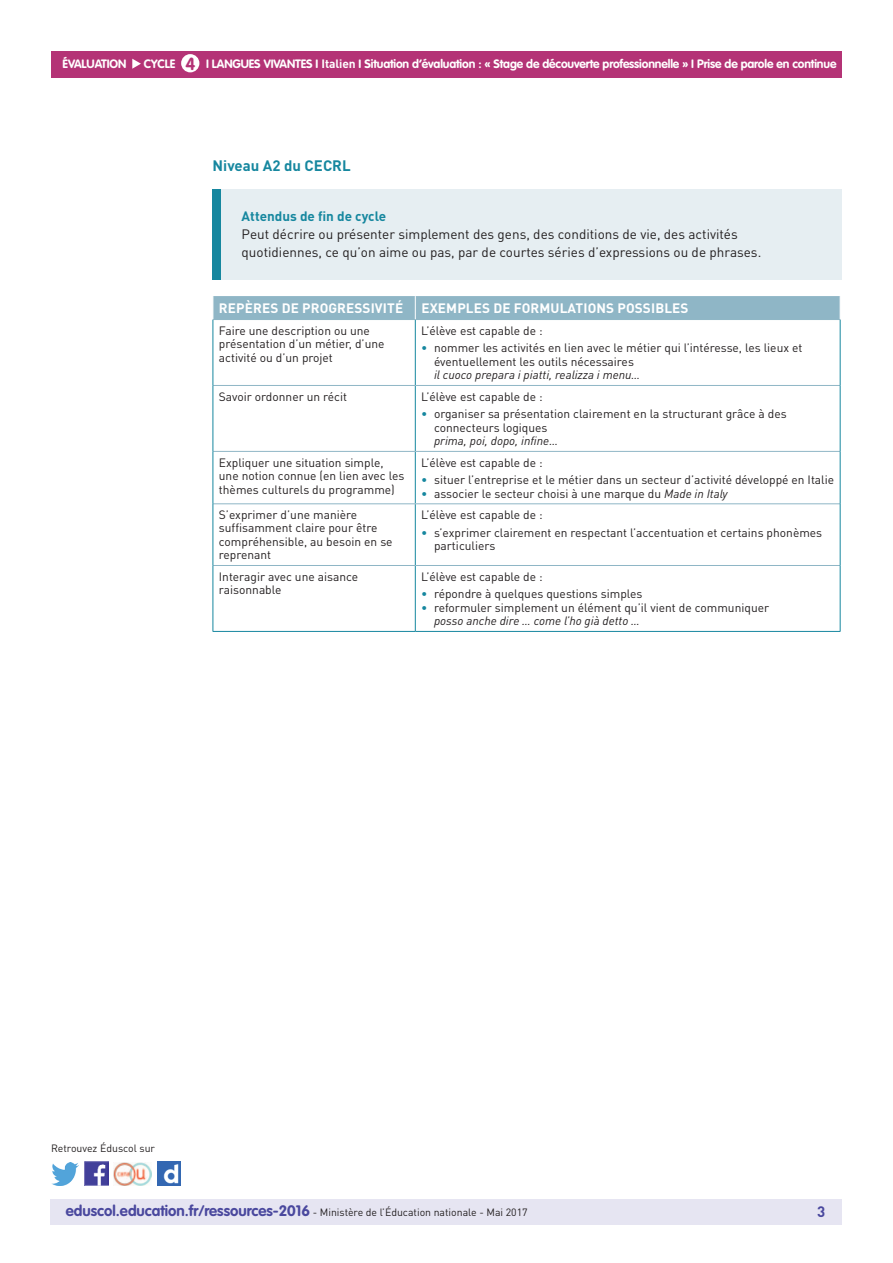
<style>
.page{position:relative;width:893px;height:1263px;background:#fff}
.page>*{position:absolute;margin:0;border:0;box-sizing:border-box;transform-origin:0 0}
.t1{font:700 17.25px "VAG Rounded Std";color:#b43376}
.t2{font:700 15px "DIN Pro";color:#16879f}
.t3{font:700 15px "DIN Pro";color:#4a489e}
.t4{font:13.5px/18px "DIN Pro";color:#231f20}
.t5{font:700 13.5px "DIN Pro";letter-spacing:.01em;color:#fff}
.t6{font:700 13.5px "DIN Pro";color:#16879f}
.t7{font:12px/13.5px "DIN Pro";color:#231f20}
.t8{font:700 12px "VAG Rounded Std";letter-spacing:-.01em;color:#fff}
.t9{font:italic 12px "DIN Pro";color:#231f20}
.t10{font:10.5px "DIN Pro";color:#231f20}
.s1{font-family:"DIN Pro"}
.s2{color:#16879f}
.s3{font-style:italic}
.s4{font-family:"VAG Rounded Std";font-weight:700;font-size:15px;color:#4a489e}
</style>
<div class="page">
<div style="left:50px;top:1199px;width:791px;height:26px;background:#e6e5f2"></div>
<div style="left:51px;top:51px;width:791px;height:27px;background:#b43376"></div>
<svg style="left:132px;top:59px;width:9px;height:10px"></svg>
<div style="left:181px;top:54px;width:18px;height:18px;background:#fff;border-radius:50%"></div>
<img style="left:85px;top:1162px;width:23px;height:23px">
<img style="left:51px;top:1163px;width:28px;height:22px">
<img style="left:158px;top:1162px;width:22px;height:23px">
<img style="left:114px;top:1163px;width:38px;height:22px">
<hr style="left:415px;top:320px;width:1px;height:65px;background:#16879f">
<hr style="left:415px;top:386px;width:1px;height:65px;background:#16879f">
<hr style="left:415px;top:452px;width:1px;height:51px;background:#16879f">
<hr style="left:415px;top:504px;width:1px;height:61px;background:#16879f">
<hr style="left:415px;top:566px;width:1px;height:65px;background:#16879f">
<hr style="left:213px;top:385px;width:202px;height:1px;background:#8fb6c6">
<hr style="left:415px;top:385px;width:425px;height:1px;background:#8fb6c6">
<hr style="left:213px;top:451px;width:202px;height:1px;background:#8fb6c6">
<hr style="left:415px;top:451px;width:425px;height:1px;background:#8fb6c6">
<hr style="left:213px;top:503px;width:202px;height:1px;background:#8fb6c6">
<hr style="left:415px;top:503px;width:425px;height:1px;background:#8fb6c6">
<hr style="left:213px;top:565px;width:202px;height:1px;background:#8fb6c6">
<hr style="left:415px;top:565px;width:425px;height:1px;background:#8fb6c6">
<hr style="left:213px;top:320px;width:1px;height:65px;background:#16879f">
<hr style="left:840px;top:320px;width:1px;height:65px;background:#16879f">
<hr style="left:213px;top:385px;width:1px;height:66px;background:#16879f">
<hr style="left:840px;top:385px;width:1px;height:66px;background:#16879f">
<hr style="left:213px;top:451px;width:1px;height:53px;background:#16879f">
<hr style="left:840px;top:451px;width:1px;height:53px;background:#16879f">
<hr style="left:213px;top:504px;width:1px;height:61px;background:#16879f">
<hr style="left:840px;top:504px;width:1px;height:61px;background:#16879f">
<hr style="left:213px;top:565px;width:1px;height:66px;background:#16879f">
<hr style="left:840px;top:565px;width:1px;height:66px;background:#16879f">
<hr style="left:213px;top:631px;width:202px;height:1px;background:#16879f">
<hr style="left:415px;top:631px;width:425px;height:1px;background:#16879f">
<div style="left:213px;top:296px;width:628px;height:24px;background:#8fb6c6"></div>
<hr style="left:213px;top:319px;width:202px;height:1px;background:#8fb6c6">
<hr style="left:415px;top:319px;width:425px;height:1px;background:#8fb6c6">
<div style="left:212px;top:189px;width:629px;height:90px;background:#e6eef2"></div>
<div style="left:212px;top:189px;width:8px;height:90px;background:#16879f"></div>
<p class="t8" style="left:63px;top:57px;width:65px">ÉVALUATION</p>
<p class="t8" style="left:144px;top:57px;width:33px">CYCLE</p>
<p class="t8" style="left:206px;top:57px;width:65px">I Langues vivante</p>
<h1 class="t1" style="left:185px;top:53px;width:11px">4</h1>
<p class="t8" style="left:306px;top:57px;width:532px">s I <span class="s1">I TALIEN</span> I Situation d’évaluation : « Stage de découverte professionnelle » I Prise de parole en continue</p>
<p class="t2" style="left:213px;top:156px;width:138px">N IVEAU A2 DU CECRL</p>
<p class="t6" style="left:242px;top:207px;width:146px">ATTENDUS DE FIN DE CYCLE</p>
<p class="t4" style="left:242px;top:225px;width:521px">Peut décrire ou présenter simplement des gens, des conditions de vie, des activités quotidiennes, ce qu’on aime ou pas, par de courtes séries d’expressions ou de phrases.</p>
<p class="t5" style="left:219px;top:299px;width:184px">REPÈRES DE PROGRESSIVITÉ</p>
<p class="t5" style="left:421px;top:299px;width:269px">EXEMPLES DE FORMULATIONS POSSIBLES</p>
<p class="t7" style="left:219px;top:323px;width:167px">Faire une description ou une présentation d’un métier, d’une activité ou d’un projet</p>
<p class="t7" style="left:421px;top:323px;width:123px">L’élève est capable de :</p>
<p class="t7" style="left:434px;top:341px;width:370px;text-indent:-13px"><span class="s2">•</span> nommer les activités en lien avec le métier qui l’intéresse, les lieux et éventuellement les outils nécessaires</p>
<p class="t9" style="left:434px;top:368px;width:208px">il cuoco prepara i piatti, realizza i menu…</p>
<p class="t7" style="left:219px;top:389px;width:130px">Savoir ordonner un récit</p>
<p class="t7" style="left:421px;top:389px;width:123px">L’élève est capable de :</p>
<p class="t7" style="left:434px;top:407px;width:354px;text-indent:-13px"><span class="s2">•</span> organiser sa présentation clairement en la structurant grâce à des connecteurs logiques</p>
<p class="t9" style="left:434px;top:434px;width:125px">prima, poi, dopo, infine…</p>
<p class="t7" style="left:219px;top:455px;width:187px">Expliquer une situation simple, une notion connue (en lien avec les thèmes culturels du programme)</p>
<p class="t7" style="left:421px;top:455px;width:123px">L’élève est capable de :</p>
<p class="t7" style="left:421px;top:473px;width:414px"><span class="s2">•</span> situer l’entreprise et le métier dans un secteur d’activité développé en Italie</p>
<p class="t7" style="left:421px;top:486px;width:308px"><span class="s2">•</span> associer le secteur choisi à une marque du <span class="s3">Made in Italy</span></p>
<p class="t7" style="left:219px;top:508px;width:175px">S’exprimer d’une manière suffisamment claire pour être compréhensible, au besoin en se reprenant</p>
<p class="t7" style="left:421px;top:508px;width:123px">L’élève est capable de :</p>
<p class="t7" style="left:434px;top:525px;width:390px;text-indent:-13px"><span class="s2">•</span> s’exprimer clairement en respectant l’accentuation et certains phonèmes particuliers</p>
<p class="t7" style="left:219px;top:569px;width:141px">Interagir avec une aisance raisonnable</p>
<p class="t7" style="left:421px;top:569px;width:123px">L’élève est capable de :</p>
<p class="t7" style="left:421px;top:587px;width:223px"><span class="s2">•</span> répondre à quelques questions simples</p>
<p class="t7" style="left:434px;top:601px;width:337px;text-indent:-13px"><span class="s2">•</span> reformuler simplement un élément qu’il vient de communiquer <span class="s3">posso anche dire … come l’ho già detto …</span></p>
<p class="t10" style="left:51px;top:1141px;width:106px">Retrouvez Éduscol sur</p>
<p class="t10" style="left:66px;top:1205px;width:463px"><span class="s4">eduscol.education.fr/ressources-2016</span> - Ministère de l’Éducation nationale - Mai 2017</p>
<p class="t3" style="left:817px;top:1201px;width:10px">3</p>
</div>
